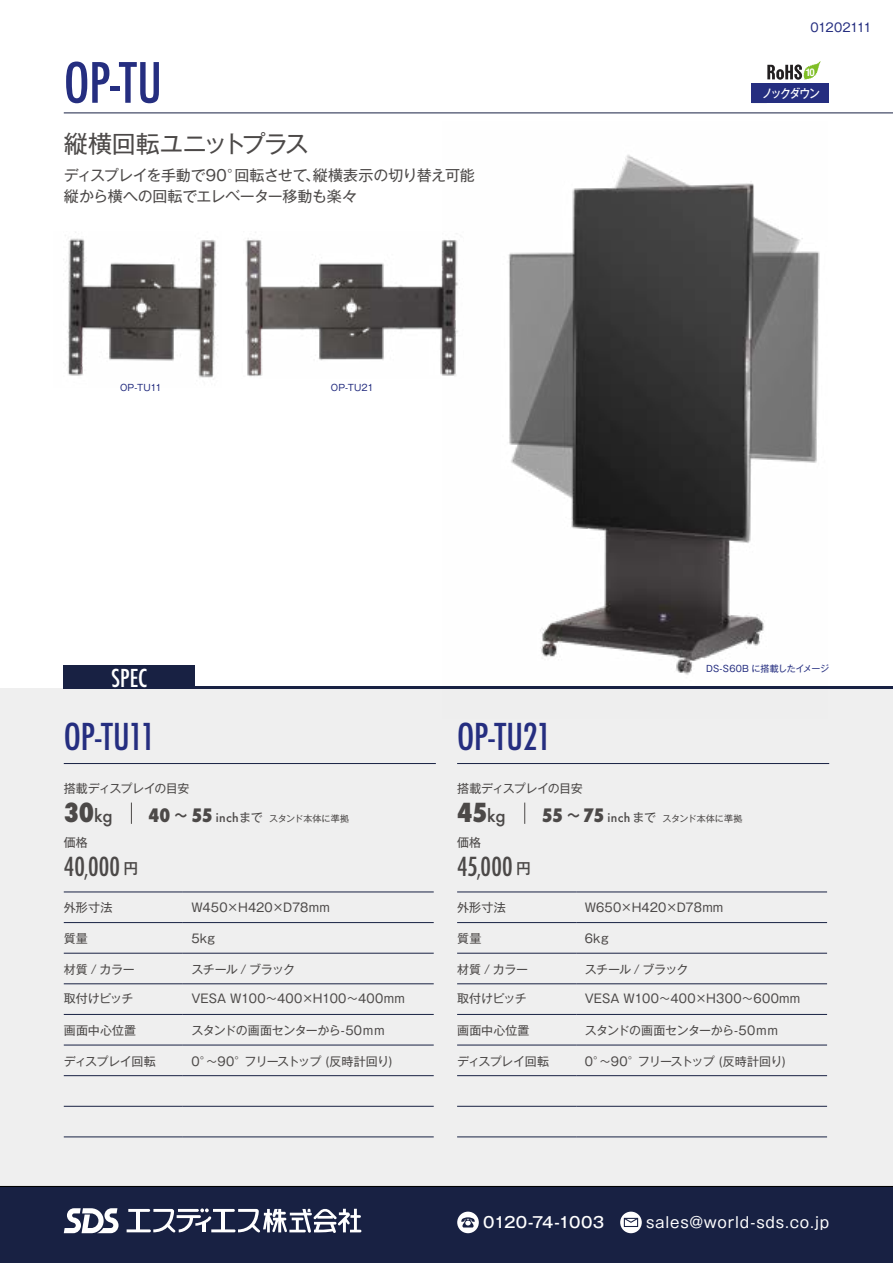
<style>
.page{position:relative;width:893px;height:1263px;background:#fff}
.page>*{position:absolute;margin:0;border:0;box-sizing:border-box;transform-origin:0 0}
.t1{font:500 condensed 54px "Futura";color:#252e80}
.t2{font:500 condensed 36px "Futura";letter-spacing:-.015em;color:#252e80}
.t3{font:500 condensed 25.5px "Futura";letter-spacing:.005em;color:#4c4948}
.t4{font:800 condensed 25.5px "Futura";color:#4c4948}
.t5{font:24px "Gothic MB101 Pro";letter-spacing:-.04em;color:#4c4948}
.t6{font:500 condensed 24px "Futura";color:#fff}
.t7{font:800 condensed 18px "Futura";letter-spacing:-.03em;color:#4c4948}
.t8{font:500 16.95px "Futura";color:#4c4948}
.t9{font:15px/21.3px "Gothic MB101 Pro";letter-spacing:-.015em;color:#4c4948}
.t10{font:15px "Gothic MB101 Pro";letter-spacing:.055em;color:#fff}
.t11{font:500 15px "Gothic MB101 Pro";letter-spacing:-.045em;color:#fff}
.t12{font:700 15px "Gothic MB101 Pro De";color:#4c4948}
.t13{font:500 14.85px "Gothic MB101 Pro";color:#4c4948}
.t14{font:12px "Gothic MB101 Pro";letter-spacing:-.01em;color:#4c4948}
.t15{font:12px "Gothic MB101 Pro";letter-spacing:-.04em;color:#4c4948}
.t16{font:12px "Gothic MB101 Pro";letter-spacing:-.035em;color:#4c4948}
.t17{font:12px "Gothic MB101 Pro";letter-spacing:.01em;color:#4c4948}
.t18{font:12px "Gothic MB101 Pro";letter-spacing:-.07em;color:#4c4948}
.t19{font:12px "Gothic MB101 Pro";letter-spacing:.02em;color:#4c4948}
.t20{font:12px "Gothic MB101 Pro";letter-spacing:.025em;color:#4c4948}
.t21{font:12px "Gothic MB101 Pro";letter-spacing:-.05em;color:#4c4948}
.t22{font:500 12px "Futura";letter-spacing:.025em;color:#4c4948}
.t23{font:12px "Gothic MB101 Pro";letter-spacing:-.035em;color:#252e80}
.t24{font:500 12px "Gothic MB101 Pro";letter-spacing:-.135em;color:#fff;scale:.9 1}
.t25{font:700 10.5px "Helvetica";color:#fff;scale:.92 1}
.t26{font:9px "Gothic MB101 Pro";letter-spacing:.005em;color:#252e80}
.t27{font:9px "Gothic MB101 Pro";letter-spacing:.01em;color:#4c4948}
.s1{font-family:"Gothic MB101 Pro";font-weight:400}
.s2{font-size:21.3px}
</style>
<div class="page">
<div style="left:0;top:689px;width:893px;height:574px;background:#efefef"></div>
<img style="left:442px;top:154px;width:385px;height:533px">
<img style="left:63px;top:232px;width:154px;height:146px">
<img style="left:245px;top:232px;width:218px;height:146px">
<hr style="left:64px;top:763px;width:372px;height:1px;background:#182143">
<hr style="left:457px;top:763px;width:372px;height:1px;background:#182143">
<hr style="left:64px;top:892px;width:119px;height:1px;background:#182143">
<hr style="left:183px;top:892px;width:251px;height:1px;background:#182143">
<hr style="left:64px;top:922px;width:119px;height:1px;background:#182143">
<hr style="left:183px;top:922px;width:251px;height:1px;background:#182143">
<hr style="left:64px;top:953px;width:119px;height:1px;background:#182143">
<hr style="left:183px;top:953px;width:251px;height:1px;background:#182143">
<hr style="left:64px;top:983px;width:119px;height:1px;background:#182143">
<hr style="left:183px;top:983px;width:251px;height:1px;background:#182143">
<hr style="left:64px;top:1014px;width:119px;height:1px;background:#182143">
<hr style="left:183px;top:1014px;width:251px;height:1px;background:#182143">
<hr style="left:64px;top:1045px;width:119px;height:1px;background:#182143">
<hr style="left:183px;top:1045px;width:251px;height:1px;background:#182143">
<hr style="left:64px;top:1075px;width:119px;height:1px;background:#182143">
<hr style="left:183px;top:1075px;width:251px;height:1px;background:#182143">
<hr style="left:64px;top:1106px;width:119px;height:1px;background:#182143">
<hr style="left:183px;top:1106px;width:251px;height:1px;background:#182143">
<hr style="left:64px;top:1137px;width:119px;height:1px;background:#182143">
<hr style="left:183px;top:1137px;width:251px;height:1px;background:#182143">
<hr style="left:457px;top:1106px;width:119px;height:1px;background:#182143">
<hr style="left:576px;top:1106px;width:251px;height:1px;background:#182143">
<hr style="left:457px;top:1137px;width:119px;height:1px;background:#182143">
<hr style="left:576px;top:1137px;width:251px;height:1px;background:#182143">
<hr style="left:457px;top:892px;width:119px;height:1px;background:#182143">
<hr style="left:576px;top:892px;width:251px;height:1px;background:#182143">
<hr style="left:457px;top:922px;width:119px;height:1px;background:#182143">
<hr style="left:576px;top:922px;width:251px;height:1px;background:#182143">
<hr style="left:457px;top:953px;width:119px;height:1px;background:#182143">
<hr style="left:576px;top:953px;width:251px;height:1px;background:#182143">
<hr style="left:457px;top:983px;width:119px;height:1px;background:#182143">
<hr style="left:576px;top:983px;width:251px;height:1px;background:#182143">
<hr style="left:457px;top:1014px;width:119px;height:1px;background:#182143">
<hr style="left:576px;top:1014px;width:251px;height:1px;background:#182143">
<hr style="left:457px;top:1045px;width:119px;height:1px;background:#182143">
<hr style="left:576px;top:1045px;width:251px;height:1px;background:#182143">
<hr style="left:457px;top:1075px;width:119px;height:1px;background:#182143">
<hr style="left:576px;top:1075px;width:251px;height:1px;background:#182143">
<svg style="left:131px;top:802px;width:1px;height:22px"></svg>
<svg style="left:524px;top:802px;width:1px;height:22px"></svg>
<hr style="left:64px;top:113px;width:829px;height:1px;background:#182143">
<hr style="left:64px;top:687px;width:829px;height:2px;background:#182143">
<div style="left:64px;top:665px;width:131px;height:24px;background:#182143"></div>
<div style="left:752px;top:83px;width:77px;height:20px;background:#252e80"></div>
<svg style="left:767px;top:61px;width:54px;height:19px"></svg>
<div style="left:0;top:1186px;width:893px;height:77px;background:#182143"></div>
<svg style="left:620px;top:1211px;width:22px;height:22px"></svg>
<div style="left:624px;top:1218px;width:14px;height:9px;background:#fff;border:1px solid #182143"></div>
<svg style="left:623px;top:1217px;width:16px;height:6px"></svg>
<svg style="left:457px;top:1211px;width:22px;height:22px"></svg>
<svg style="left:461px;top:1217px;width:14px;height:10px"></svg>
<svg style="left:127px;top:1208px;width:234px;height:25px"></svg>
<svg style="left:64px;top:1208px;width:55px;height:25px"></svg>
<h1 class="t1" style="left:64px;top:48px;width:100px">OP T U-</h1>
<h3 class="t5" style="left:64px;top:124px;width:247px">縦横回転ユニットプラス</h3>
<p class="t9" style="left:64px;top:163px;width:295px">ディスプレイを手動で90°<br>縦から横への回転でエレベーター移動も楽々</p>
<p class="t9" style="left:235px;top:163px;width:242px">回転させて縦横表示の切り替え可能</p>
<p class="t9" style="left:305px;top:163px;width:16px">、</p>
<p class="t26" style="left:120px;top:380px;width:43px">OP-TU11</p>
<h3 class="t6" style="left:111px;top:662px;width:38px">SPEC</h3>
<h2 class="t2" style="left:64px;top:714px;width:93px">OP T U- 11</h2>
<p class="t26" style="left:331px;top:380px;width:44px">OP-TU21</p>
<h2 class="t2" style="left:457px;top:714px;width:96px">OP T U- 21</h2>
<p class="t23" style="left:810px;top:17px;width:63px">01202111</p>
<p class="t25" style="left:805px;top:64px;width:12px">10</p>
<p class="t24" style="left:762px;top:83px;width:66px">ノックダウン</p>
<p class="t26" style="left:706px;top:661px;width:125px">DS S- 60B に搭載したイメージ</p>
<p class="t15" style="left:64px;top:778px;width:127px">搭載ディスプレイの目安</p>
<h3 class="t8" style="left:94px;top:804px;width:20px">kg</h3>
<h3 class="t4" style="left:64px;top:795px;width:32px">30</h3>
<h3 class="t7" style="left:149px;top:803px;width:23px">40</h3>
<h3 class="t7" style="left:191px;top:803px;width:23px">55</h3>
<p class="t22" style="left:216px;top:809px;width:48px">inch<span class="s1">まで</span></p>
<p class="t12" style="left:174px;top:803px;width:16px">〜</p>
<p class="t27" style="left:269px;top:811px;width:82px">スタンド本体に準拠</p>
<p class="t15" style="left:457px;top:778px;width:127px">搭載ディスプレイの目安</p>
<h3 class="t4" style="left:457px;top:795px;width:32px">45</h3>
<h3 class="t8" style="left:487px;top:804px;width:20px">kg</h3>
<h3 class="t7" style="left:542px;top:803px;width:23px">55</h3>
<h3 class="t7" style="left:583px;top:803px;width:22px">75</h3>
<p class="t22" style="left:608px;top:809px;width:50px">inch <span class="s1">まで</span></p>
<p class="t12" style="left:566px;top:803px;width:16px">〜</p>
<p class="t27" style="left:662px;top:811px;width:82px">スタンド本体に準拠</p>
<p class="t14" style="left:64px;top:832px;width:25px">価格</p>
<p class="t14" style="left:457px;top:832px;width:25px">価格</p>
<h3 class="t3" style="left:64px;top:850px;width:58px">40<span class="s2">,</span>000</h3>
<p class="t13" style="left:124px;top:856px;width:16px">円</p>
<h3 class="t3" style="left:457px;top:850px;width:57px">45<span class="s2">,</span>000</h3>
<p class="t13" style="left:516px;top:856px;width:16px">円</p>
<p class="t14" style="left:64px;top:898px;width:50px">外形寸法</p>
<p class="t17" style="left:191px;top:898px;width:140px">W450×H420×D78mm</p>
<p class="t14" style="left:457px;top:898px;width:50px">外形寸法</p>
<p class="t17" style="left:585px;top:898px;width:140px">W650×H420×D78mm</p>
<p class="t14" style="left:64px;top:928px;width:26px">質量</p>
<p class="t14" style="left:191px;top:928px;width:25px">5kg</p>
<p class="t14" style="left:457px;top:928px;width:26px">質量</p>
<p class="t14" style="left:585px;top:928px;width:25px">6kg</p>
<p class="t14" style="left:64px;top:959px;width:73px">材質 / カラー</p>
<p class="t21" style="left:191px;top:959px;width:105px">スチール / ブラック</p>
<p class="t14" style="left:457px;top:959px;width:73px">材質 / カラー</p>
<p class="t21" style="left:585px;top:959px;width:105px">スチール / ブラック</p>
<p class="t14" style="left:64px;top:988px;width:71px">取付けピッチ</p>
<p class="t19" style="left:191px;top:988px;width:215px">VESA W100～400×H100〜400mm</p>
<p class="t14" style="left:457px;top:988px;width:71px">取付けピッチ</p>
<p class="t20" style="left:585px;top:988px;width:217px">VESA W100～400×H300〜600mm</p>
<p class="t14" style="left:64px;top:1020px;width:74px">画面中心位置</p>
<p class="t16" style="left:191px;top:1020px;width:196px">スタンドの画面センターから-50ｍｍ</p>
<p class="t14" style="left:457px;top:1020px;width:74px">画面中心位置</p>
<p class="t16" style="left:585px;top:1020px;width:196px">スタンドの画面センターから-50ｍｍ</p>
<p class="t15" style="left:64px;top:1051px;width:93px">ディスプレイ回転</p>
<p class="t18" style="left:245px;top:1051px;width:149px">フリーストップ (反時計回り(</p>
<p class="t14" style="left:191px;top:1051px;width:22px">0°</p>
<p class="t14" style="left:206px;top:1051px;width:42px">～90°</p>
<p class="t15" style="left:457px;top:1051px;width:93px">ディスプレイ回転</p>
<p class="t18" style="left:638px;top:1051px;width:149px">フリーストップ (反時計回り(</p>
<p class="t14" style="left:585px;top:1051px;width:22px">0°</p>
<p class="t14" style="left:599px;top:1051px;width:42px">～90°</p>
<p class="t11" style="left:483px;top:1210px;width:123px">0120-74-1003</p>
<p class="t10" style="left:646px;top:1210px;width:185px">sales@world-sds.co.jp</p>
</div>
